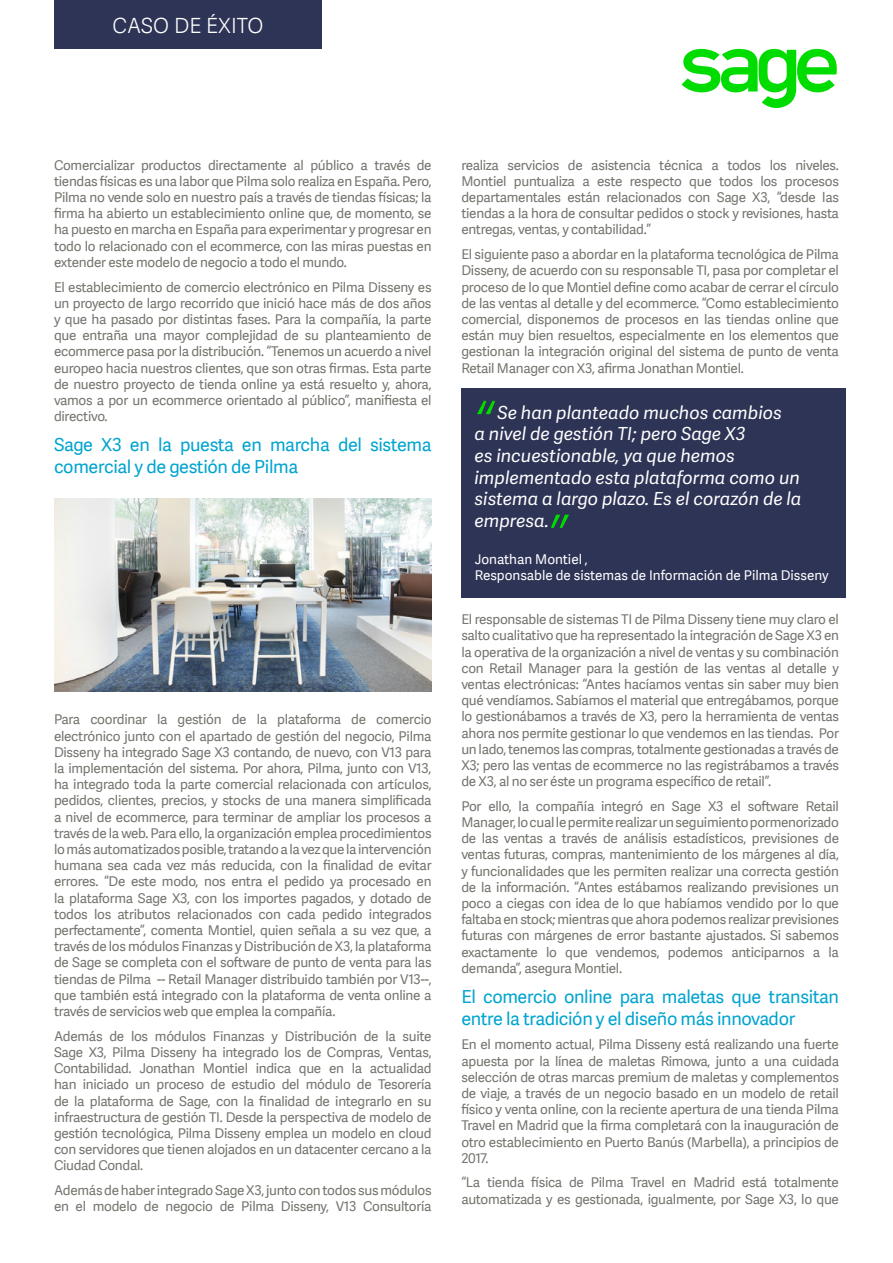
<style>
.page{position:relative;width:893px;height:1263px;background:#fff}
.page>*{position:absolute;margin:0;border:0;box-sizing:border-box;transform-origin:0 0}
.t1{font:italic 64.8px "Adelle Sans SAGE Th";color:#00db00}
.t2{font:21px "Adelle Sans SAGE Lt";color:#fff}
.t3{font:italic 18px/21.6px "Adelle Sans SAGE";color:#fff}
.t4{font:18px/21.6px "Adelle Sans SAGE";letter-spacing:-.02em;color:#00a4cf}
.t5{font:13.5px/16.2px "Adelle Sans SAGE";letter-spacing:-.02em;color:#74756e;text-align:justify}
.t6{font:13.5px "Adelle Sans SAGE";color:#fff}
</style>
<div class="page">
<div style="left:54px;top:0;width:268px;height:49px;background:#2e3456"></div>
<svg style="left:682px;top:49px;width:155px;height:59px"></svg>
<img style="left:54px;top:499px;width:378px;height:193px">
<div style="left:461px;top:388px;width:385px;height:210px;background:#2e3456"></div>
<h2 class="t2" style="left:113px;top:10px;width:152px">CASO DE ÉXITO</h2>
<p class="t5" style="left:54px;top:156px;width:379px">Comercializar productos directamente al público a través de tiendas físicas es una labor que Pilma solo realiza en España. Pero, Pilma no vende solo en nuestro país a través de tiendas físicas; la firma ha abierto un establecimiento online que, de momento, se ha puesto en marcha en España para experimentar y progresar en todo lo relacionado con el ecommerce, con las miras puestas en extender este modelo de negocio a todo el mundo.</p>
<p class="t5" style="left:54px;top:278px;width:379px">El establecimiento de comercio electrónico en Pilma Disseny es un proyecto de largo recorrido que inició hace más de dos años y que ha pasado por distintas fases. Para la compañía, la parte que entraña una mayor complejidad de su planteamiento de ecommerce pasa por la distribución. “Tenemos un acuerdo a nivel europeo hacia nuestros clientes, que son otras firmas. Esta parte de nuestro proyecto de tienda online ya está resuelto y, ahora, vamos a por un ecommerce orientado al público”, manifiesta el directivo.</p>
<h3 class="t4" style="left:54px;top:433px;width:379px">Sage X3 en la puesta en marcha del sistema comercial y de gestión de Pilma</h3>
<p class="t5" style="left:54px;top:711px;width:379px">Para coordinar la gestión de la plataforma de comercio electrónico junto con el apartado de gestión del negocio, Pilma Disseny ha integrado Sage X3 contando, de nuevo, con V13 para la implementación del sistema. Por ahora, Pilma, junto con V13, ha integrado toda la parte comercial relacionada con artículos, pedidos, clientes, precios, y stocks de una manera simplificada a nivel de ecommerce, para terminar de ampliar los procesos a través de la web. Para ello, la organización emplea procedimientos lo más automatizados posible, tratando a la vez que la intervención humana sea cada vez más reducida, con la finalidad de evitar errores. “De este modo, nos entra el pedido ya procesado en la plataforma Sage X3, con los importes pagados, y dotado de todos los atributos relacionados con cada pedido integrados perfectamente”, comenta Montiel, quien señala a su vez que, a través de los módulos Finanzas y Distribución de X3, la plataforma de Sage se completa con el software de punto de venta para las tiendas de Pilma -- Retail Manager distribuido también por V13--, que también está integrado con la plataforma de venta online a través de servicios web que emplea la compañía.</p>
<p class="t5" style="left:54px;top:1027px;width:379px">Además de los módulos Finanzas y Distribución de la suite Sage X3, Pilma Disseny ha integrado los de Compras, Ventas, Contabilidad. Jonathan Montiel indica que en la actualidad han iniciado un proceso de estudio del módulo de Tesorería de la plataforma de Sage, con la finalidad de integrarlo en su infraestructura de gestión TI. Desde la perspectiva de modelo de gestión tecnológica, Pilma Disseny emplea un modelo en cloud con servidores que tienen alojados en un datacenter cercano a la Ciudad Condal.</p>
<p class="t5" style="left:54px;top:1182px;width:379px">Además de haber integrado Sage X3, junto con todos sus módulos en el modelo de negocio de Pilma Disseny, V13 Consultoría</p>
<p class="t5" style="left:461px;top:156px;width:379px">realiza servicios de asistencia técnica a todos los niveles.<br>Montiel puntualiza a este respecto que todos los procesos departamentales están relacionados con Sage X3, “desde las tiendas a la hora de consultar pedidos o stock y revisiones, hasta entregas, ventas, y contabilidad.”</p>
<p class="t5" style="left:461px;top:246px;width:379px">El siguiente paso a abordar en la plataforma tecnológica de Pilma Disseny, de acuerdo con su responsable TI, pasa por completar el proceso de lo que Montiel define como acabar de cerrar el círculo de las ventas al detalle y del ecommerce. “Como establecimiento comercial, disponemos de procesos en las tiendas online que están muy bien resueltos, especialmente en los elementos que gestionan la integración original del sistema de punto de venta Retail Manager con X3, afirma Jonathan Montiel.</p>
<h1 class="t1" style="left:472px;top:380px;width:22px">“</h1>
<h3 class="t3" style="left:474px;top:401px;width:329px;text-indent:23px">Se han planteado muchos cambios<br>a nivel de gestión TI; pero Sage X3<br>es incuestionable, ya que hemos implementado esta plataforma como un sistema a largo plazo. Es el corazón de la empresa.</h3>
<h1 class="t1" style="left:546px;top:494px;width:22px">”</h1>
<p class="t6" style="left:475px;top:549px;width:115px">Jonathan Montiel ,</p>
<p class="t6" style="left:475px;top:565px;width:355px">Responsable de sistemas de Información de Pilma Disseny</p>
<p class="t5" style="left:461px;top:611px;width:379px">El responsable de sistemas TI de Pilma Disseny tiene muy claro el salto cualitativo que ha representado la integración de Sage X3 en la operativa de la organización a nivel de ventas y su combinación con Retail Manager para la gestión de las ventas al detalle y ventas electrónicas: “Antes hacíamos ventas sin saber muy bien qué vendíamos. Sabíamos el material que entregábamos, porque lo gestionábamos a través de X3, pero la herramienta de ventas ahora nos permite gestionar lo que vendemos en las tiendas. Por un lado, tenemos las compras, totalmente gestionadas a través de X3; pero las ventas de ecommerce no las registrábamos a través de X3, al no ser éste un programa específico de retail”.</p>
<p class="t5" style="left:461px;top:797px;width:379px">Por ello, la compañía integró en Sage X3 el software Retail Manager, lo cual le permite realizar un seguimiento pormenorizado de las ventas a través de análisis estadísticos, previsiones de ventas futuras, compras, mantenimiento de los márgenes al día, y funcionalidades que les permiten realizar una correcta gestión de la información. “Antes estábamos realizando previsiones un poco a ciegas con idea de lo que habíamos vendido por lo que faltaba en stock; mientras que ahora podemos realizar previsiones futuras con márgenes de error bastante ajustados. Si sabemos exactamente lo que vendemos, podemos anticiparnos a la demanda”, asegura Montiel.</p>
<h3 class="t4" style="left:461px;top:985px;width:379px">El comercio online para maletas que transitan entre la tradición y el diseño más innovador</h3>
<p class="t5" style="left:461px;top:1036px;width:379px">En el momento actual, Pilma Disseny está realizando una fuerte apuesta por la línea de maletas Rimowa, junto a una cuidada selección de otras marcas premium de maletas y complementos de viaje, a través de un negocio basado en un modelo de retail físico y venta online, con la reciente apertura de una tienda Pilma Travel en Madrid que la firma completará con la inauguración de otro establecimiento en Puerto Banús (Marbella), a principios de 2017.</p>
<p class="t5" style="left:461px;top:1174px;width:379px">“La tienda física de Pilma Travel en Madrid está totalmente automatizada y es gestionada, igualmente, por Sage X3, lo que</p>
</div>
